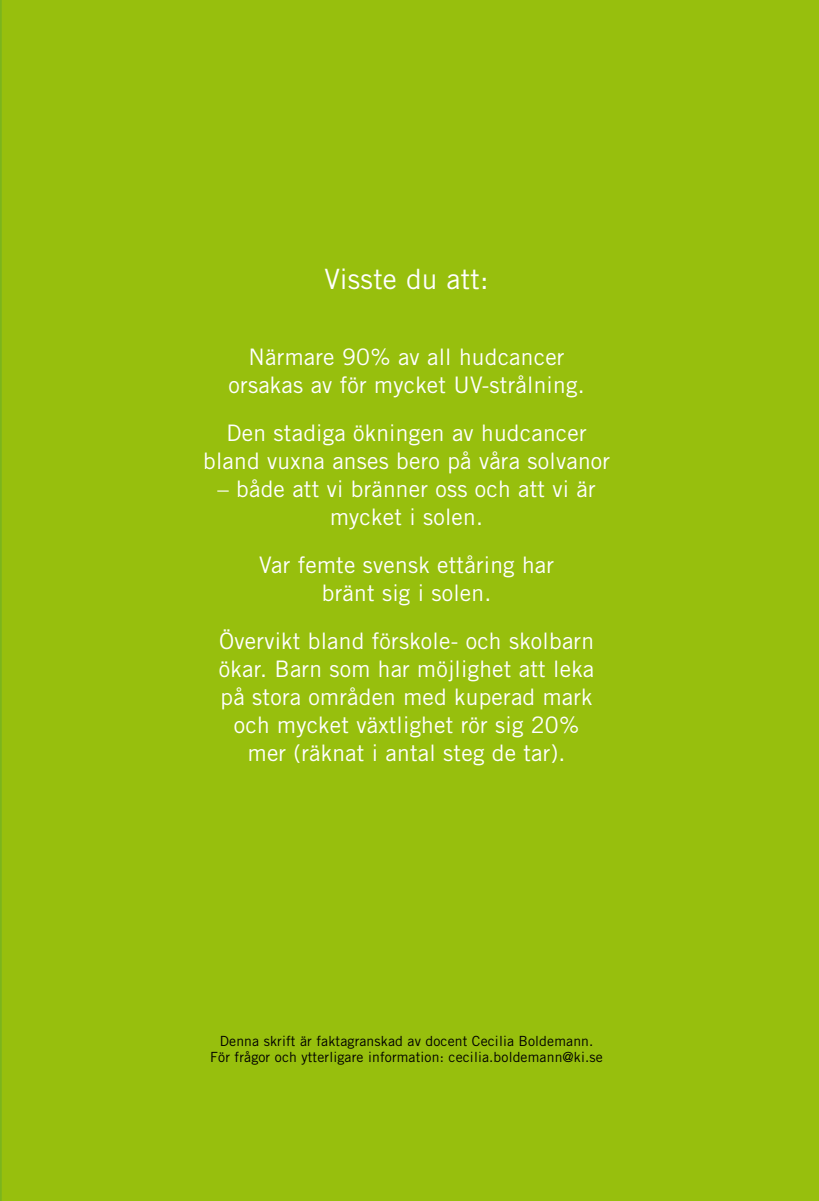
<style>
.page{position:relative;width:819px;height:1201px;background:#fff}
.page>*{position:absolute;margin:0;border:0;box-sizing:border-box;transform-origin:0 0}
.t1{font:28px "Trade Gothic";letter-spacing:.01em;color:#fff}
.t2{font:22.75px/28px "Trade Gothic";letter-spacing:.01em;color:#fff;text-align:center}
.t3{font:14px/16.8px "Trade Gothic";letter-spacing:.01em;color:#000;text-align:center}
</style>
<div class="page">
<div style="left:0;top:0;width:819px;height:1200px;background:#97bf0d"></div>
<p class="t1" style="left:324px;top:262px;width:166px">Visste du att:</p>
<p class="t2" style="left:228px;top:343px;width:357px">Närmare 90% av all hudcancer orsakas av för mycket U V-strålning.</p>
<p class="t2" style="left:203px;top:419px;width:408px">Den stadiga ökningen av hudcancer bland vuxna anses bero på våra solvanor</p>
<p class="t2" style="left:217px;top:475px;width:380px">– både att vi bränner oss och att vi är mycket i solen.</p>
<p class="t2" style="left:259px;top:550px;width:296px">Var femte svensk ettåring har bränt sig i solen.</p>
<p class="t2" style="left:219px;top:626px;width:377px">Övervikt bland förskole- och skolbarn ökar. Barn som har möjlighet att leka på stora områden med kuperad mark och mycket växtlighet rör sig 20% mer (räknat i antal steg de tar).</p>
<p class="t3" style="left:210px;top:1032px;width:394px">Denna skrift är faktagranskad av docent Cecilia Boldemann.<br>För frågor och ytterligare information: cecilia.boldemann@ki.se</p>
</div>
